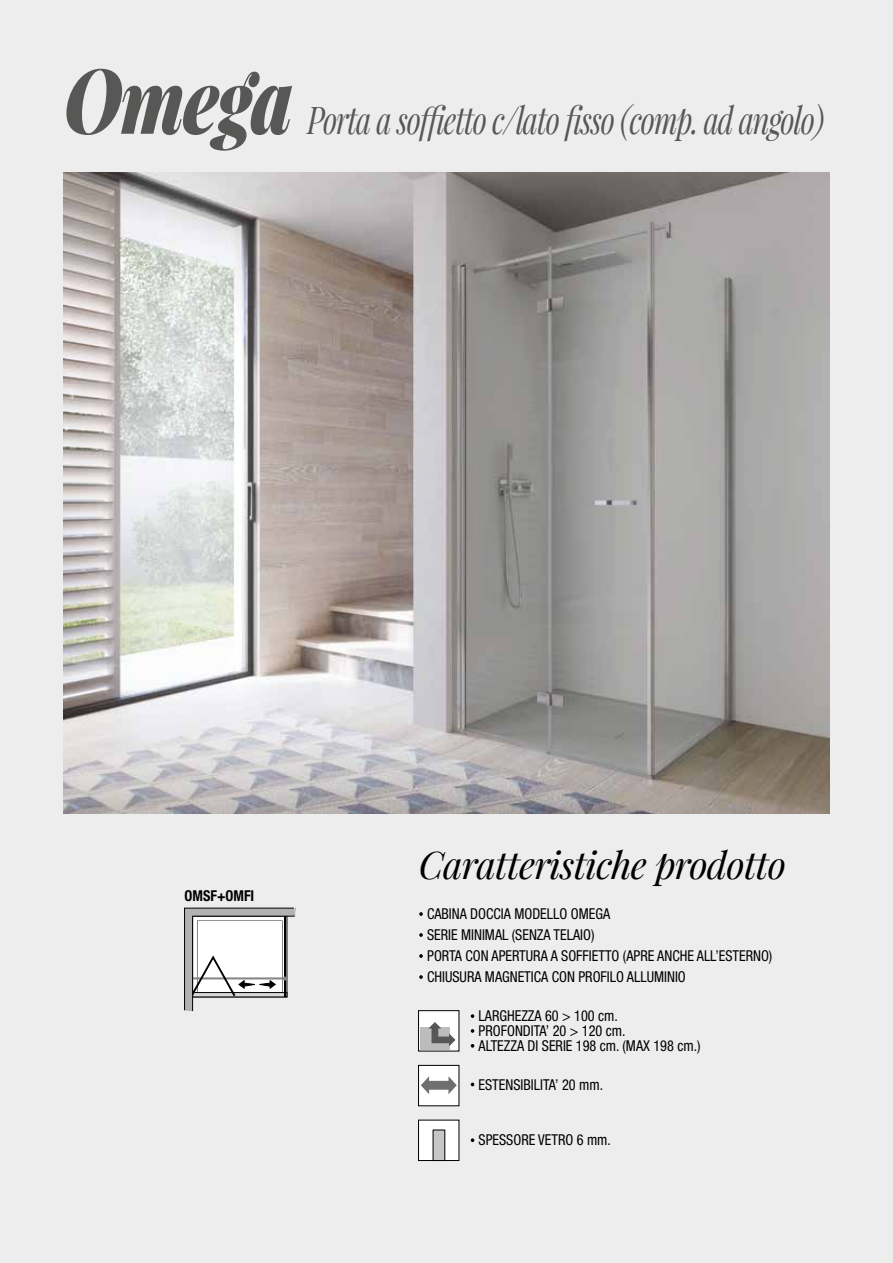
<style>
.page{position:relative;width:893px;height:1263px;background:#ededed}
.page>*{position:absolute;margin:0;border:0;box-sizing:border-box;transform-origin:0 0}
.t1{font:italic 900 90px "Playfair Display";letter-spacing:-.02em;color:#575756;scale:.8 1}
.t2{font:italic 37.5px "Playfair Display";letter-spacing:-.04em;color:#575756;scale:.78 1}
.t3{font:italic 37.5px "Playfair Display";letter-spacing:-.02em;color:#000}
.t4{font:15px/21px "Helvetica Roman Condensed";color:#000;scale:.95 1}
.t5{font:700 condensed 15px "Helvetica Neue LT Std";color:#000;scale:.95 1}
</style>
<div class="page">
<img style="left:64px;top:172px;width:765px;height:641px">
<svg style="left:419px;top:912px;width:4px;height:4px"></svg>
<svg style="left:419px;top:933px;width:4px;height:4px"></svg>
<svg style="left:419px;top:954px;width:4px;height:4px"></svg>
<svg style="left:419px;top:975px;width:4px;height:4px"></svg>
<div style="left:419px;top:1065px;width:40px;height:41px;background:#fff"></div>
<div style="left:418px;top:1065px;width:41px;height:41px;border:1px solid #000"></div>
<svg style="left:471px;top:1014px;width:3px;height:4px"></svg>
<svg style="left:471px;top:1029px;width:3px;height:4px"></svg>
<svg style="left:471px;top:1044px;width:3px;height:4px"></svg>
<svg style="left:421px;top:1076px;width:36px;height:18px"></svg>
<div style="left:419px;top:1011px;width:40px;height:40px;background:#fff"></div>
<div style="left:418px;top:1010px;width:41px;height:41px;border:1px solid #000"></div>
<div style="left:420px;top:1027px;width:30px;height:22px;background:#bcbcbc"></div>
<svg style="left:428px;top:1022px;width:27px;height:24px"></svg>
<svg style="left:471px;top:1082px;width:3px;height:4px"></svg>
<svg style="left:471px;top:1138px;width:3px;height:4px"></svg>
<div style="left:419px;top:1120px;width:40px;height:40px;background:#fff"></div>
<div style="left:418px;top:1120px;width:41px;height:41px;border:1px solid #000"></div>
<div style="left:433px;top:1130px;width:12px;height:30px;background:#c6c6c6"></div>
<svg style="left:184px;top:907px;width:112px;height:105px"></svg>
<h1 class="t1" style="left:64px;top:37px;width:288px">Omega</h1>
<h2 class="t2" style="left:307px;top:95px;width:664px">Porta a soffietto c/lato fisso (comp. ad angolo)</h2>
<p class="t5" style="left:185px;top:887px;width:75px">OMSF+OMFI</p>
<h2 class="t3" style="left:419px;top:839px;width:369px">Caratteristiche prodotto</h2>
<p class="t4" style="left:427px;top:903px;width:365px">CABINA DOCCIA MODELLO OMEGA<br>SERIE MINIMAL (SENZA TELAIO)<br>PORTA CON APERTURA A SOFFIETTO (APRE ANCHE ALL’ESTERNO)<br>CHIUSURA MAGNETICA CON PROFILO ALLUMINIO</p>
<p class="t4" style="left:479px;top:1001px;width:235px;line-height:29.7px">LARGHEZZA 60 &gt; 100 cm.<br>ALTEZZA DI SERIE 198 cm. (MAX 198 cm.)</p>
<p class="t4" style="left:479px;top:1074px;width:133px">ESTENSIBILITA’ 20 mm.</p>
<p class="t4" style="left:479px;top:1020px;width:156px">PROFONDITA’ 20 &gt; 120 cm.</p>
<p class="t4" style="left:479px;top:1129px;width:141px">SPESSORE VETRO 6 mm.</p>
</div>
